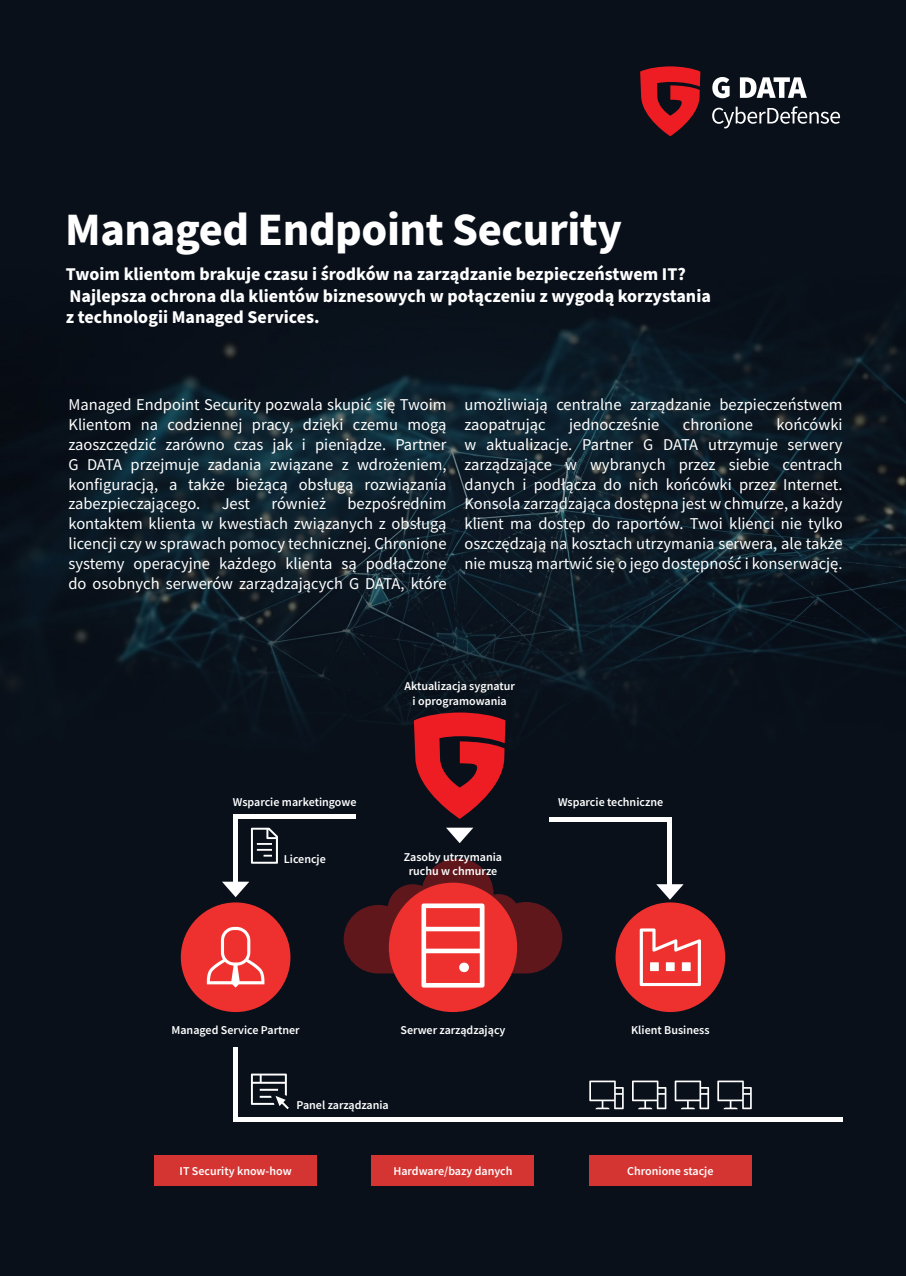
<style>
.page{position:relative;width:906px;height:1276px;background:#fff}
.page>*{position:absolute;margin:0;border:0;box-sizing:border-box;transform-origin:0 0}
.t1{font:700 46.5px "Source Sans Pro";letter-spacing:-.01em;color:#fff}
.t2{font:700 18px/21.6px "Source Sans Pro";color:#fff}
.t3{font:16.5px/19.8px "Source Sans Pro";color:#fff;text-align:justify}
.t4{font:600 12px/14.4px "Source Sans Pro";color:#fff;text-align:center}
</style>
<div class="page">
<img style="left:0;top:0;width:906px;height:1276px">
<svg style="left:640px;top:66px;width:60px;height:70px;background:#98181f"></svg>
<svg style="left:712px;top:77px;width:17px;height:21px"></svg>
<svg style="left:740px;top:77px;width:67px;height:21px"></svg>
<svg style="left:712px;top:106px;width:128px;height:22px;background:#40454d"></svg>
<div style="left:155px;top:1155px;width:162px;height:31px;background:#d53532"></div>
<div style="left:372px;top:1155px;width:162px;height:31px;background:#d53532"></div>
<div style="left:589px;top:1155px;width:162px;height:31px;background:#d53532"></div>
<div style="left:181px;top:902px;width:109px;height:110px;background:#ee312e;border-radius:50%"></div>
<svg style="left:207px;top:927px;width:57px;height:60px"></svg>
<div style="left:615px;top:902px;width:110px;height:110px;background:#ee312e;border-radius:50%"></div>
<svg style="left:640px;top:928px;width:61px;height:58px"></svg>
<div style="left:233px;top:1047px;width:5px;height:75px;background:#fff"></div>
<div style="left:233px;top:814px;width:5px;height:75px;background:#fff"></div>
<div style="left:233px;top:1117px;width:609px;height:5px;background:#fff"></div>
<hr style="left:668px;top:817px;width:4px;height:75px;background:#fff">
<div style="left:233px;top:814px;width:123px;height:5px;background:#fff"></div>
<hr style="left:549px;top:817px;width:123px;height:4px;background:#fff">
<svg style="left:589px;top:1080px;width:35px;height:29px"></svg>
<svg style="left:632px;top:1080px;width:34px;height:29px"></svg>
<svg style="left:674px;top:1080px;width:35px;height:29px"></svg>
<svg style="left:717px;top:1080px;width:35px;height:29px"></svg>
<div style="left:389px;top:882px;width:128px;height:130px;background:#ee312e;border-radius:50%"></div>
<svg style="left:344px;top:858px;width:218px;height:129px"></svg>
<svg style="left:414px;top:712px;width:91px;height:107px;background:#98181f"></svg>
<svg style="left:222px;top:881px;width:27px;height:16px"></svg>
<svg style="left:656px;top:884px;width:27px;height:15px"></svg>
<svg style="left:446px;top:827px;width:27px;height:16px"></svg>
<svg style="left:251px;top:827px;width:27px;height:36px"></svg>
<svg style="left:251px;top:1073px;width:38px;height:36px"></svg>
<p class="t1" style="left:65px;top:197px;width:558px">Managed Endpoint Security</p>
<p class="t2" style="left:66px;top:264px;width:621px">Twoim klientom brakuje czasu i środków na zarządzanie bezpieczeństwem IT?</p>
<p class="t2" style="left:66px;top:285px;width:646px">Najlepsza ochrona dla klientów biznesowych w połączeniu z wygodą korzystania z technologii Managed Services.</p>
<p class="t3" style="left:68px;top:395px;width:379px">Managed Endpoint Security pozwala skupić się Twoim Klientom na codziennej pracy, dzięki czemu mogą zaoszczędzić zarówno czas jak i pieniądze. Partner G DATA przejmuje zadania związane z wdrożeniem, konfiguracją, a także bieżącą obsługą rozwiązania zabezpieczającego.</p>
<p class="t3" style="left:68px;top:494px;width:379px;text-indent:279px">bezpośrednim kontaktem klienta w kwestiach związanych z obsługą licencji czy w sprawach pomocy technicznej. Chronione systemy operacyjne każdego klienta są podłączone do osobnych serwerów zarządzających G DATA, które</p>
<p class="t3" style="left:222px;top:494px;width:30px">Jest</p>
<p class="t3" style="left:271px;top:494px;width:56px">również</p>
<p class="t3" style="left:464px;top:395px;width:379px">umożliwiają centralne zarządzanie bezpieczeństwem zaopatrując</p>
<p class="t3" style="left:464px;top:415px;width:379px;text-indent:312px">końcówki w aktualizacje. Partner G DATA utrzymuje serwery zarządzające w wybranych przez siebie centrach danych i podłącza do nich końcówki przez Internet.<br>Konsola zarządzająca dostępna jest w chmurze, a każdy klient ma dostęp do raportów. Twoi klienci nie tylko oszczędzają na kosztach utrzymania serwera, ale także nie muszą martwić się o jego dostępność i konserwację.</p>
<p class="t3" style="left:569px;top:415px;width:92px">jednocześnie</p>
<p class="t3" style="left:683px;top:415px;width:72px">chronione</p>
<p class="t4" style="left:404px;top:679px;width:112px">Aktualizacja sygnatur i oprogramowania</p>
<p class="t4" style="left:233px;top:794px;width:125px">Wsparcie marketingowe</p>
<p class="t4" style="left:558px;top:794px;width:107px">Wsparcie techniczne</p>
<p class="t4" style="left:284px;top:851px;width:44px">Licencje</p>
<p class="t4" style="left:404px;top:849px;width:100px">Zasoby utrzymania ruchu w chmurze</p>
<p class="t4" style="left:171px;top:1022px;width:130px">Managed Service Partner</p>
<p class="t4" style="left:400px;top:1022px;width:107px">Serwer zarządzający</p>
<p class="t4" style="left:631px;top:1022px;width:80px">Klient Business</p>
<p class="t4" style="left:296px;top:1098px;width:94px">Panel zarządzania</p>
<p class="t4" style="left:180px;top:1164px;width:113px">IT Security know-how</p>
<p class="t4" style="left:393px;top:1164px;width:121px">Hardware/bazy danych</p>
<p class="t4" style="left:627px;top:1164px;width:88px">Chronione stacje</p>
</div>
